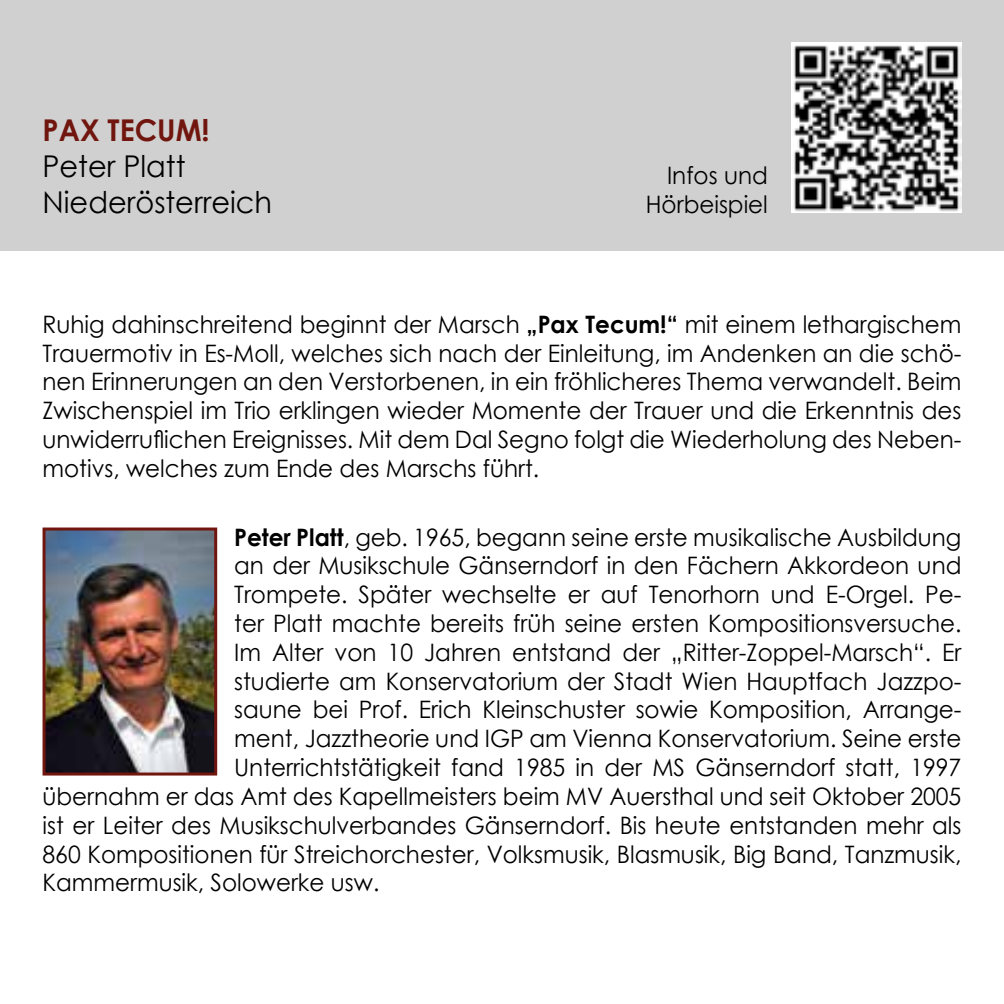
<style>
.page{position:relative;width:1004px;height:1004px;background:#fff}
.page>*{position:absolute;margin:0;border:0;box-sizing:border-box;transform-origin:0 0}
.t1{font:30px/36px "Century Gothic";color:#000;scale:.96 1}
.t2{font:700 30px "Century Gothic";color:#70160e;scale:.96 1}
.t3{font:24px/28.8px "Century Gothic";color:#000;text-align:right;scale:.96 1}
.s1{font-weight:700}
</style>
<div class="page">
<div style="left:0;top:0;width:1003px;height:251px;background:#d0d0d0"></div>
<img style="left:47px;top:531px;width:166px;height:240px">
<div style="left:43px;top:527px;width:174px;height:248px;border:3px solid #70160e"></div>
<img style="left:791px;top:43px;width:170px;height:170px">
<p class="t2" style="left:43px;top:107px;width:176px">PAX TECUM!</p>
<p class="t1" style="left:43px;top:147px;width:241px">Peter Platt<br>Niederösterreich</p>
<p class="t3" style="left:646px;top:160px;width:129px">Infos und<br>Hörbeispiel</p>
<p class="t3" style="left:43px;top:309px;width:958px;text-align:justify">Ruhig dahinschreitend beginnt der Marsch <span class="s1">„Pax Tecum!“</span> mit einem lethargischem Trauermotiv in Es-Moll, welches sich nach der Einleitung, im Andenken an die schö&shy;nen Erinnerungen an den Verstorbenen, in ein fröhlicheres Thema verwandelt. Beim Zwischenspiel im Trio erklingen wieder Momente der Trauer und die Erkenntnis des unwiderruflichen Ereignisses. Mit dem Dal Segno folgt die Wiederholung des Neben&shy;motivs, welches zum Ende des Marschs führt.</p>
<p class="t3" style="left:234px;top:522px;width:759px"><span class="s1">Peter Platt</span>, geb. 1965, begann seine erste musikalische Ausbildung</p>
<p class="t3" style="left:234px;top:551px;width:759px">an der Musikschule Gänserndorf in den Fächern Akkordeon und</p>
<p class="t3" style="left:234px;top:579px;width:759px">Trompete. Später wechselte er auf Tenorhorn und E-Orgel. Pe-</p>
<p class="t3" style="left:234px;top:608px;width:759px">ter Platt machte bereits früh seine ersten Kompositionsversuche.</p>
<p class="t3" style="left:234px;top:637px;width:759px">Im Alter von 10 Jahren entstand der „Ritter-Zoppel-Marsch“. Er</p>
<p class="t3" style="left:234px;top:666px;width:759px">studierte am Konservatorium der Stadt Wien Hauptfach Jazzpo-</p>
<p class="t3" style="left:234px;top:695px;width:759px">saune bei Prof. Erich Kleinschuster sowie Komposition, Arrange-</p>
<p class="t3" style="left:234px;top:723px;width:759px">ment, Jazztheorie und IGP am Vienna Konservatorium. Seine erste</p>
<p class="t3" style="left:234px;top:752px;width:759px">Unterrichtstätigkeit fand 1985 in der MS Gänserndorf statt, 1997</p>
<p class="t3" style="left:43px;top:781px;width:958px">übernahm er das Amt des Kapellmeisters beim MV Auersthal und seit Oktober 2005</p>
<p class="t3" style="left:43px;top:810px;width:958px">ist er Leiter des Musikschulverbandes Gänserndorf. Bis heute entstanden mehr als</p>
<p class="t3" style="left:43px;top:839px;width:958px">860 Kompositionen für Streichorchester, Volksmusik, Blasmusik, Big Band, Tanzmusik,</p>
<p class="t3" style="left:43px;top:867px;width:352px">Kammermusik, Solowerke usw.</p>
</div>
